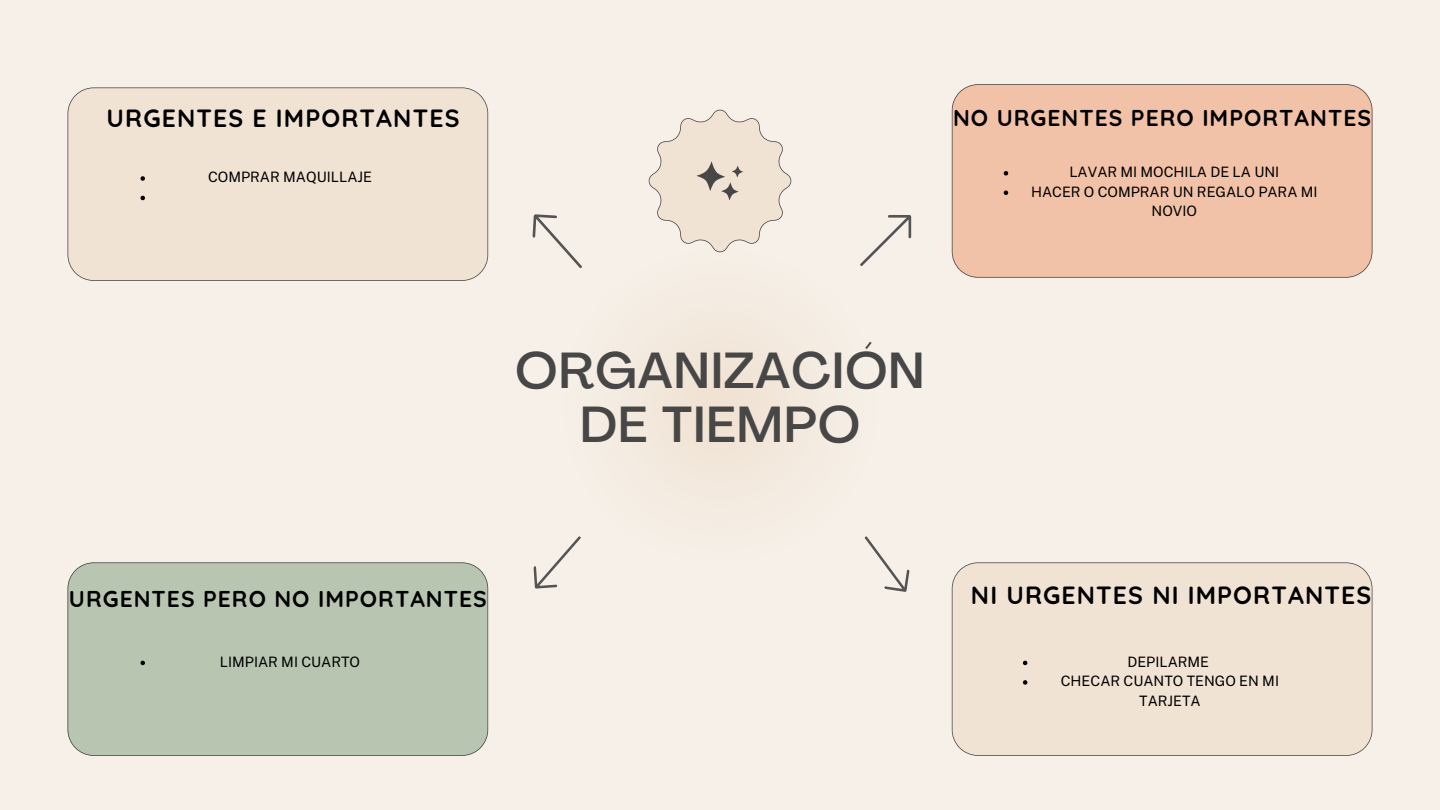
<style>
.page{position:relative;width:1440px;height:810px;background:#f6f0e8}
.page>*{position:absolute;margin:0;border:0;box-sizing:border-box;transform-origin:0 0}
.t1{font:500 50px/53.2px "Agrandir";letter-spacing:.025em;color:#474747;text-align:center}
.t2{font:700 24.8px "Quicksand";letter-spacing:.045em;color:#000}
.t3{font:700 22.8px "Quicksand";letter-spacing:.045em;color:#000}
.t4{font:14.3px/19.5px "Public Sans";color:#000;text-align:center}
</style>
<div class="page">
<div style="left:952px;top:84px;width:420px;height:194px;background:#f1c2a7"></div>
<div style="left:952px;top:562px;width:420px;height:194px;background:#f1e3d4"></div>
<div style="left:68px;top:87px;width:420px;height:194px;background:#f1e3d4"></div>
<div style="left:68px;top:562px;width:420px;height:194px;background:#b8c6b1"></div>
<svg style="left:638px;top:252px;width:165px;height:236px;fill:#f3e9dd"></svg>
<svg style="left:1004px;top:171px;width:4px;height:5px"></svg>
<svg style="left:1004px;top:191px;width:4px;height:4px"></svg>
<svg style="left:1023px;top:661px;width:4px;height:4px"></svg>
<svg style="left:1023px;top:680px;width:4px;height:5px"></svg>
<svg style="left:141px;top:176px;width:4px;height:5px"></svg>
<svg style="left:141px;top:196px;width:4px;height:4px"></svg>
<svg style="left:649px;top:110px;width:142px;height:142px"></svg>
<svg style="left:532px;top:214px;width:50px;height:54px"></svg>
<svg style="left:860px;top:215px;width:52px;height:51px"></svg>
<svg style="left:864px;top:536px;width:46px;height:56px"></svg>
<svg style="left:533px;top:536px;width:48px;height:53px"></svg>
<svg style="left:141px;top:661px;width:4px;height:4px"></svg>
<p class="t2" style="left:107px;top:102px;width:354px">URGENTES E IMPORTANTES</p>
<p class="t4" style="left:208px;top:167px;width:165px">COMPRAR MAQUILLAJE</p>
<p class="t3" style="left:953px;top:103px;width:419px">NO URGENTES PERO IMPORTANTES</p>
<p class="t4" style="left:1069px;top:162px;width:211px">LAVAR MI MOCHILA DE LA UNI</p>
<p class="t4" style="left:1031px;top:182px;width:288px">HACER O COMPRAR UN REGALO PARA MI<br>NOVIO</p>
<p class="t1" style="left:516px;top:349px;width:410px">ORGANIZACIÓN<br>DE TIEMPO</p>
<p class="t3" style="left:69px;top:584px;width:419px">URGENTES PERO NO IMPORTANTES</p>
<p class="t4" style="left:220px;top:652px;width:142px">LIMPIAR MI CUARTO</p>
<p class="t2" style="left:971px;top:579px;width:402px">NI URGENTES NI IMPORTANTES</p>
<p class="t4" style="left:1127px;top:652px;width:83px">DEPILARME</p>
<p class="t4" style="left:1061px;top:671px;width:220px">CHECAR CUANTO TENGO EN MI<br>TARJETA</p>
</div>
